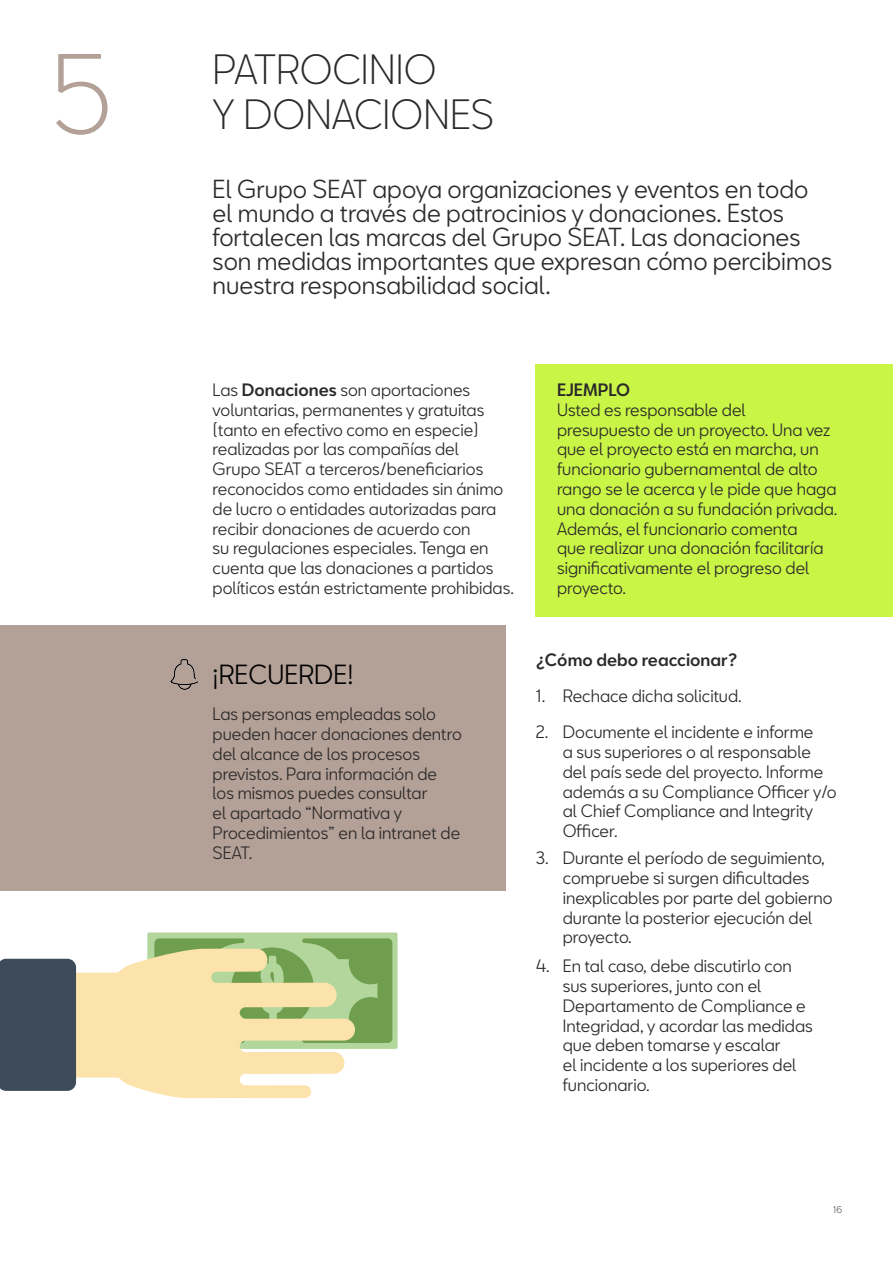
<style>
.page{position:relative;width:893px;height:1263px;background:#fff}
.page>*{position:absolute;margin:0;border:0;box-sizing:border-box;transform-origin:0 0}
.Subtítulo{font:300 105px "SEATBCN";color:#b3a097}
.Texto_base_intro{font:300 39px/45px "SEATBCN";letter-spacing:-.005em;color:#2c2a29}
.t1{font:25.5px "SEATBCN";color:#000}
.Texto_base_intro-2{font:24px/24px "SEATBCN";color:#2c2a29}
.Ladillo{font:16.5px/19.8px "SEATBCN";color:#2c2a29}
.What_Should_I_Do_Tit{font:500 16.5px "SEATBCN";color:#2c2a29}
.t2{font:300 9px "SEATBCN";color:#231f20}
.s1{font-weight:500}
</style>
<div class="page">
<div style="left:0;top:626px;width:506px;height:265px;background:#b3a097"></div>
<div style="left:536px;top:364px;width:357px;height:252px;background:#c8f546"></div>
<img style="left:170px;top:659px;width:28px;height:30px">
<div style="left:147px;top:932px;width:251px;height:117px;background:#b3d69c;border-radius:2px"></div>
<svg style="left:0;top:938px;width:392px;height:160px"></svg>
<p class="Subtítulo" style="left:51px;top:18px;width:63px">5</p>
<p class="Texto_base_intro" style="left:213px;top:49px;width:283px">PATROCINIO<br>Y DONACIONES</p>
<p class="Texto_base_intro-2" style="left:213px;top:178px;width:621px">El Grupo SEAT apoya organizaciones y eventos en todo el mundo a través de patrocinios y donaciones. Estos fortalecen las marcas del Grupo SEAT. Las donaciones son medidas importantes que expresan cómo percibimos nuestra responsabilidad social.</p>
<p class="Ladillo" style="left:213px;top:381px;width:303px">Las <span class="s1">Donaciones</span> son aportaciones voluntarias, permanentes y gratuitas (tanto en efectivo como en especie) realizadas por las compañías del<br>Grupo SEAT a terceros/beneficiarios reconocidos como entidades sin ánimo de lucro o entidades autorizadas para recibir donaciones de acuerdo con<br>su regulaciones especiales. Tenga en cuenta que las donaciones a partidos políticos están estrictamente prohibidas.</p>
<p class="Ladillo" style="left:557px;top:381px;width:282px"><span class="s1">EJEMPLO<br></span>Usted es responsable del presupuesto de un proyecto. Una vez que el proyecto está en marcha, un funcionario gubernamental de alto rango se le acerca y le pide que haga una donación a su fundación privada.<br>Además, el funcionario comenta<br>que realizar una donación facilitaría significativamente el progreso del proyecto.</p>
<p class="t1" style="left:213px;top:656px;width:142px">¡RECUERDE!</p>
<p class="Ladillo" style="left:213px;top:705px;width:251px">Las personas empleadas solo pueden hacer donaciones dentro del alcance de los procesos previstos. Para información de los mismos puedes consultar<br>el apartado “Normativa y<br>Procedimientos” en la intranet de<br>SEAT.</p>
<p class="What_Should_I_Do_Tit" style="left:536px;top:651px;width:203px">¿Cómo debo reaccionar?</p>
<p class="Ladillo" style="left:536px;top:687px;width:208px">1. Rechace dicha solicitud.</p>
<p class="Ladillo" style="left:563px;top:723px;width:275px;text-indent:-27px">2. Documente el incidente e informe<br>a sus superiores o al responsable del país sede del proyecto. Informe además a su Compliance Officer y/o al Chief Compliance and Integrity<br>Officer.</p>
<p class="Ladillo" style="left:563px;top:849px;width:271px;text-indent:-27px">3. Durante el período de seguimiento, compruebe si surgen dificultades inexplicables por parte del gobierno durante la posterior ejecución del proyecto.</p>
<p class="Ladillo" style="left:563px;top:957px;width:252px;text-indent:-27px">4. En tal caso, debe discutirlo con sus superiores, junto con el<br>Departamento de Compliance e<br>Integridad, y acordar las medidas que deben tomarse y escalar<br>el incidente a los superiores del funcionario.</p>
<p class="t2" style="left:833px;top:1203px;width:10px">16</p>
</div>
